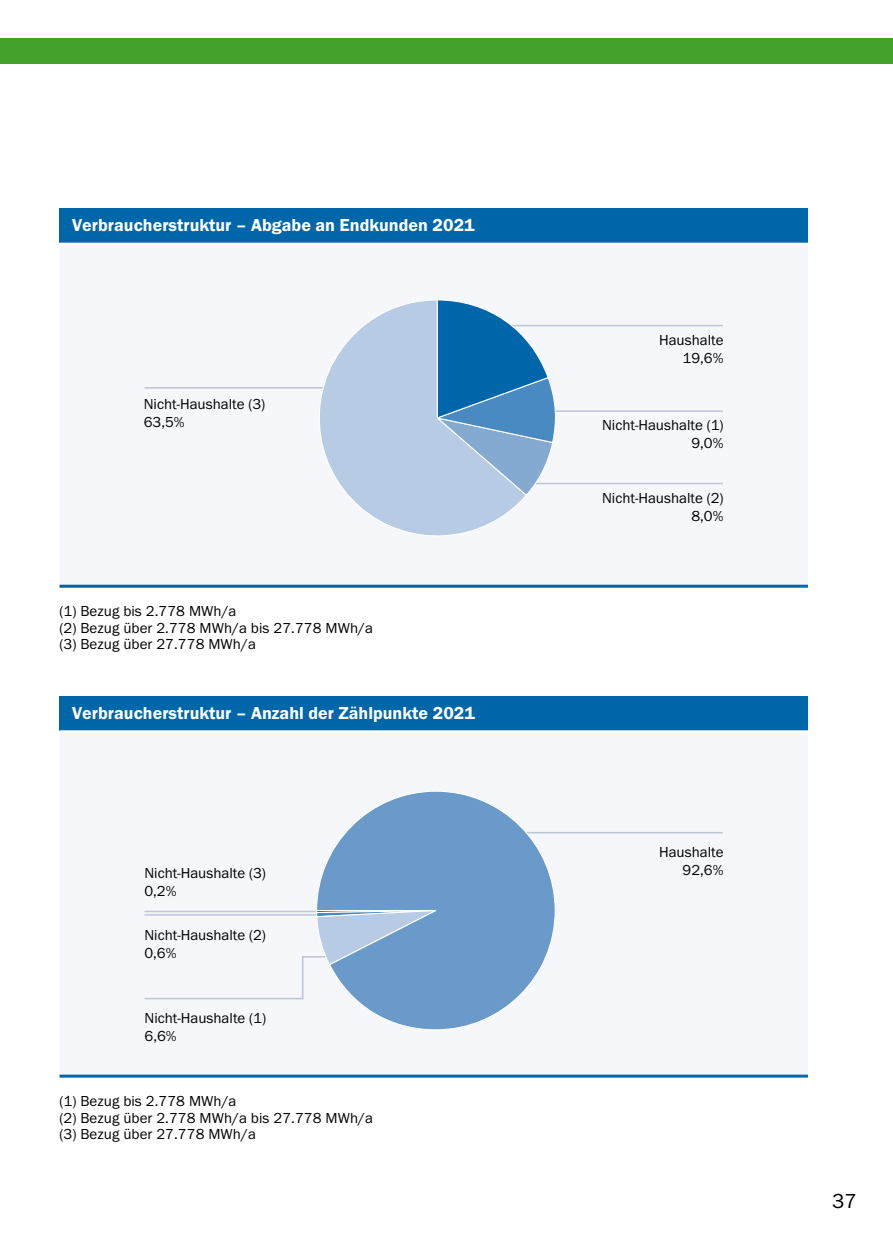
<style>
.page{position:relative;width:893px;height:1259px;background:#fff}
.page>*{position:absolute;margin:0;border:0;box-sizing:border-box;transform-origin:0 0}
.t1{font:21px "Franklin Got Itc T";color:#000}
.t2{font:600 18px "Franklin Got Itc T";color:#fff}
.t3{font:15px/18px "Franklin Got Itc T";color:#000}
</style>
<div class="page">
<div style="left:60px;top:237px;width:748px;height:348px;background:#f5f7fa"></div>
<div style="left:60px;top:209px;width:748px;height:34px;background:#06a"></div>
<div style="left:60px;top:727px;width:748px;height:348px;background:#f5f7fa"></div>
<div style="left:60px;top:696px;width:748px;height:34px;background:#06a"></div>
<svg style="left:556px;top:832px;width:167px;height:2px"></svg>
<hr style="left:145px;top:387px;width:231px;height:1px;background:#bcc6d6">
<hr style="left:464px;top:325px;width:259px;height:1px;background:#bcc6d6">
<hr style="left:464px;top:410px;width:259px;height:2px;background:#bcc6d6">
<hr style="left:464px;top:483px;width:259px;height:1px;background:#bcc6d6">
<hr style="left:60px;top:585px;width:748px;height:3px;background:#06a">
<hr style="left:60px;top:1074px;width:748px;height:3px;background:#06a">
<hr style="left:60px;top:243px;width:748px;height:3px;background:#fff">
<hr style="left:60px;top:730px;width:748px;height:3px;background:#fff">
<div style="left:0;top:38px;width:893px;height:26px;background:#44a12b"></div>
<svg style="left:528px;top:324px;width:29px;height:168px"></svg>
<svg style="left:305px;top:300px;width:223px;height:236px"></svg>
<svg style="left:144px;top:910px;width:171px;height:90px"></svg>
<svg style="left:315px;top:791px;width:241px;height:239px"></svg>
<p class="t2" style="left:72px;top:215px;width:404px">Verbraucherstruktur – Abgabe an Endkunden 2021</p>
<p class="t3" style="left:144px;top:395px;width:123px">Nicht-Haushalte (3)<br>63,5%</p>
<p class="t3" style="left:60px;top:602px;width:315px;line-height:16.5px">(1) Bezug bis 2.778 MWh/a<br>(2) Bezug über 2.778 MWh/a bis 27.778 MWh/a (3) Bezug über 27.778 MWh/a</p>
<p class="t2" style="left:72px;top:702px;width:404px">Verbraucherstruktur – Anzahl der Zählpunkte 2021</p>
<p class="t3" style="left:144px;top:863px;width:123px">Nicht-Haushalte (3)<br>0,2%</p>
<p class="t3" style="left:144px;top:925px;width:123px">Nicht-Haushalte (2)<br>0,6%</p>
<p class="t3" style="left:145px;top:1008px;width:123px">Nicht-Haushalte (1)<br>6,6%</p>
<p class="t3" style="left:60px;top:1092px;width:315px;line-height:16.5px">(1) Bezug bis 2.778 MWh/a<br>(2) Bezug über 2.778 MWh/a bis 27.778 MWh/a (3) Bezug über 27.778 MWh/a</p>
<p class="t3" style="left:659px;top:330px;width:66px;text-align:right">Haushalte<br>19,6%</p>
<p class="t3" style="left:602px;top:416px;width:123px;text-align:right">Nicht-Haushalte (1)<br>9,0%</p>
<p class="t3" style="left:602px;top:488px;width:123px;text-align:right">Nicht-Haushalte (2)<br>8,0%</p>
<p class="t3" style="left:659px;top:843px;width:66px;text-align:right">Haushalte<br>92,6%</p>
<h1 class="t1" style="left:832px;top:1189px;width:26px">37</h1>
</div>
